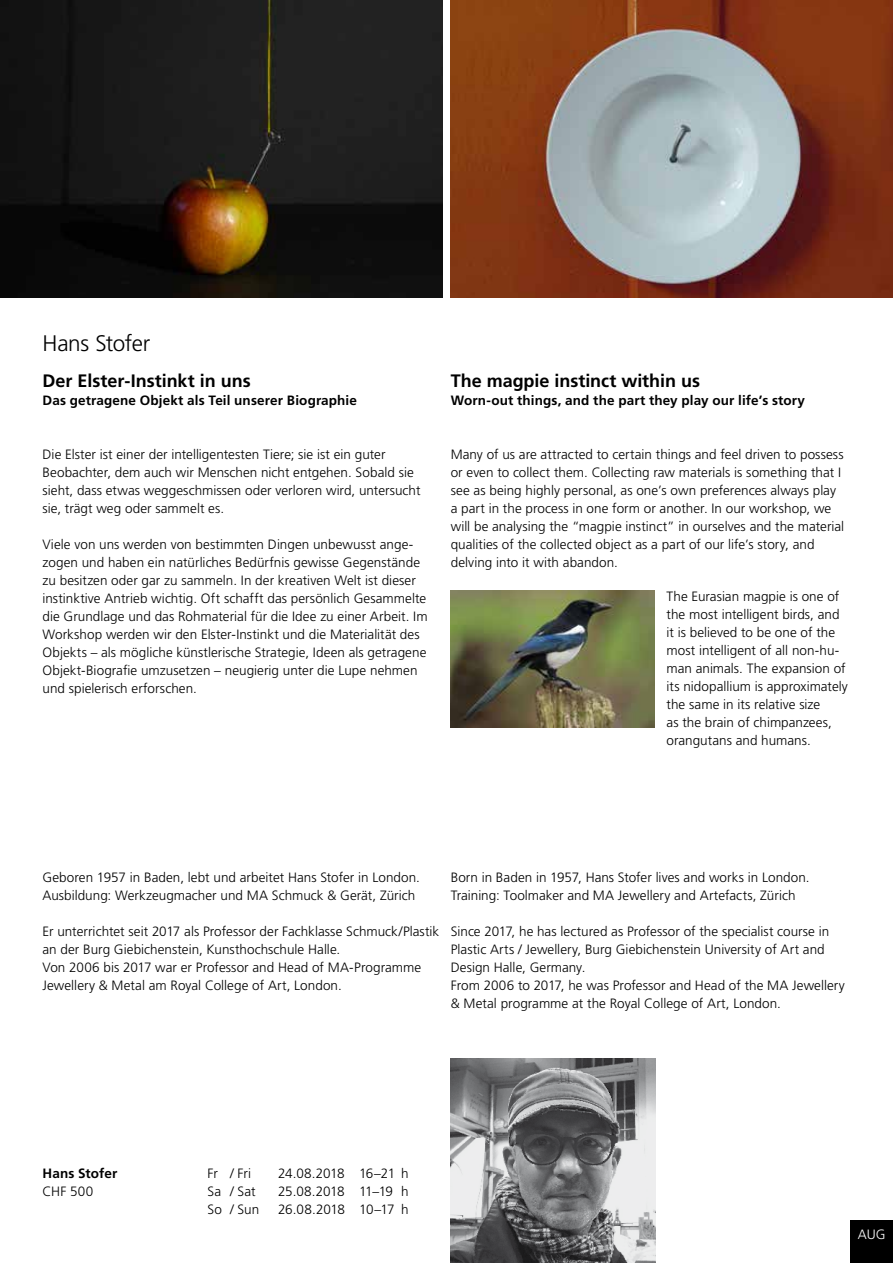
<style>
.page{position:relative;width:893px;height:1263px;background:#fff}
.page>*{position:absolute;margin:0;border:0;box-sizing:border-box;transform-origin:0 0}
.t1{font:300 22.5px "Frutiger";letter-spacing:-.02em;color:#000}
.t2{font:700 18px "Frutiger";color:#000}
.t3{font:300 13.5px/18px "Frutiger";letter-spacing:.005em;color:#000}
.t4{font:700 13.5px "Frutiger";letter-spacing:.01em;color:#000}
.t5{font:300 13.5px "Frutiger";letter-spacing:-.03em;color:#000}
.t6{font:300 13.5px "Frutiger";color:#fff}
</style>
<div class="page">
<div style="left:850px;top:1220px;width:43px;height:43px;background:#000"></div>
<img style="left:451px;top:1059px;width:205px;height:204px">
<img style="left:0;top:0;width:442px;height:298px">
<img style="left:451px;top:0;width:442px;height:298px">
<img style="left:451px;top:591px;width:204px;height:136px">
<h1 class="t1" style="left:43px;top:330px;width:109px">Hans Stofer</h1>
<h2 class="t2" style="left:43px;top:370px;width:210px">Der Elster-Instinkt in uns</h2>
<p class="t4" style="left:43px;top:392px;width:316px">Das getragene Objekt als Teil unserer Biographie</p>
<p class="t3" style="left:43px;top:445px;width:379px">Die Elster ist einer der intelligentesten Tiere; sie ist ein guter Beobachter, dem auch wir Menschen nicht entgehen. Sobald sie sieht, dass etwas weggeschmissen oder verloren wird, untersucht sie, trägt weg oder sammelt es.</p>
<p class="t3" style="left:43px;top:535px;width:387px">Viele von uns werden von bestimmten Dingen unbewusst ange&shy;zogen und haben ein natürliches Bedürfnis gewisse Gegenstände zu besitzen oder gar zu sammeln. In der kreativen Welt ist dieser instinktive Antrieb wichtig. Oft schafft das persönlich Gesammelte die Grundlage und das Rohmaterial für die Idee zu einer Arbeit. Im Workshop werden wir den Elster-Instinkt und die Materialität des Objekts – als mögliche künstlerische Strategie, Ideen als getragene Objekt-Biografie umzusetzen – neugierig unter die Lupe nehmen und spielerisch erforschen.</p>
<h2 class="t2" style="left:451px;top:370px;width:251px">The magpie instinct within us</h2>
<p class="t4" style="left:451px;top:392px;width:356px">Worn-out things, and the part they play our life’s story</p>
<p class="t3" style="left:451px;top:445px;width:395px">Many of us are attracted to certain things and feel driven to possess or even to collect them. Collecting raw materials is something that I see as being highly personal, as one’s own preferences always play a part in the process in one form or another. In our workshop, we will be analysing the “magpie instinct” in ourselves and the material qualities of the collected object as a part of our life’s story, and delving into it with abandon.</p>
<p class="t3" style="left:666px;top:587px;width:183px">The Eurasian magpie is one of the most intelligent birds, and it is believed to be one of the most intelligent of all non-hu&shy;man animals. The expansion of its nidopallium is approximately the same in its relative size<br>as the brain of chimpanzees, orangutans and humans.</p>
<p class="t3" style="left:43px;top:868px;width:379px">Geboren 1957 in Baden, lebt und arbeitet Hans Stofer in London.<br>Ausbildung: Werkzeugmacher und MA Schmuck &amp; Gerät, Zürich</p>
<p class="t3" style="left:43px;top:922px;width:398px">Er unterrichtet seit 2017 als Professor der Fachklasse Schmuck/Plastik an der Burg Giebichenstein, Kunsthochschule Halle.<br>Von 2006 bis 2017 war er Professor and Head of MA-Programme Jewellery &amp; Metal am Royal College of Art, London.</p>
<p class="t3" style="left:451px;top:868px;width:360px">Born in Baden in 1957, Hans Stofer lives and works in London.<br>Training: Toolmaker and MA Jewellery and Artefacts, Zürich</p>
<p class="t3" style="left:451px;top:922px;width:396px">Since 2017, he has lectured as Professor of the specialist course in Plastic Arts / Jewellery, Burg Giebichenstein University of Art and Design Halle, Germany.<br>From 2006 to 2017, he was Professor and Head of the MA Jewellery &amp; Metal programme at the Royal College of Art, London.</p>
<p class="t4" style="left:43px;top:1166px;width:76px">Hans Stofer</p>
<p class="t3" style="left:208px;top:1165px;width:45px">Fr / Fri</p>
<p class="t5" style="left:278px;top:1166px;width:132px">24.08.2018 16–21 h</p>
<p class="t3" style="left:43px;top:1183px;width:52px">CHF 500</p>
<p class="t3" style="left:208px;top:1183px;width:50px">Sa / Sat</p>
<p class="t5" style="left:278px;top:1184px;width:132px">25.08.2018 11–19 h</p>
<p class="t3" style="left:208px;top:1201px;width:53px">So / Sun</p>
<p class="t5" style="left:278px;top:1202px;width:132px">26.08.2018 10–17 h</p>
<p class="t6" style="left:858px;top:1227px;width:29px">AUG</p>
</div>
